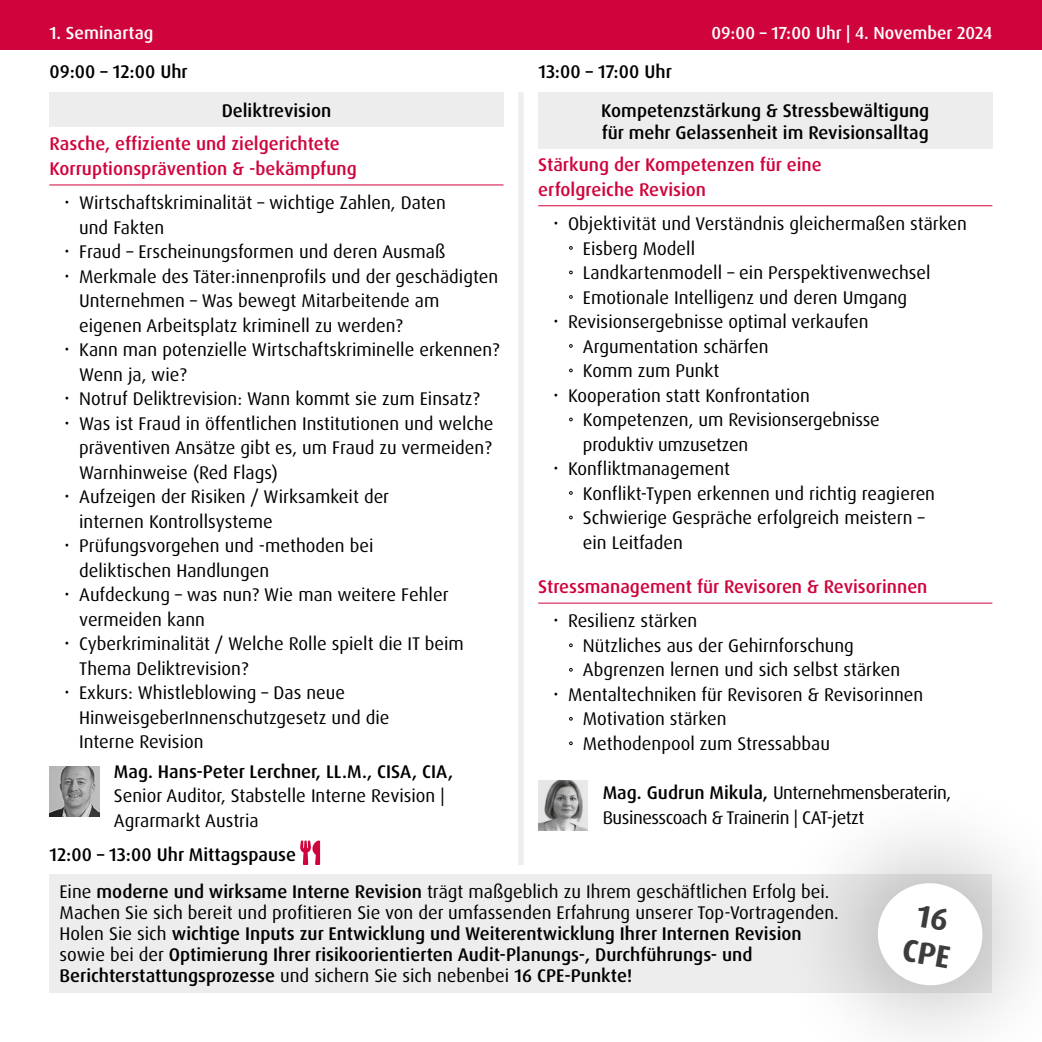
<style>
.page{position:relative;width:1042px;height:1042px;background:#fff}
.page>*{position:absolute;margin:0;border:0;box-sizing:border-box;transform-origin:0 0}
.t1{font:700 31.5px/36.2px "Dax Pro";color:#3c3c3b}
.t2{font:18.38px/24.5px "Dax Pro";color:#000}
.t3{font:500 18.38px/21px "Dax Pro";color:#000}
.t4{font:500 18.38px/24.5px "Dax Pro";color:#d0043c}
.t5{font:18.38px/24.5px "Dax Pro";letter-spacing:-.025em;color:#000}
.t6{font:500 17.5px "Dax Pro";color:#fff}
.s1{font-weight:500}
.s2{font-weight:400}
</style>
<div class="page">
<hr style="left:49px;top:185px;width:454px;height:1px;background:#d0043c">
<hr style="left:538px;top:205px;width:454px;height:1px;background:#d0043c">
<hr style="left:538px;top:603px;width:454px;height:1px;background:#d0043c">
<img style="left:49px;top:767px;width:50px;height:49px">
<img style="left:538px;top:781px;width:50px;height:49px">
<div style="left:50px;top:874px;width:942px;height:118px;background:#ededed"></div>
<div style="left:0;top:0;width:1042px;height:50px;background:#d0043c"></div>
<svg style="left:300px;top:840px;width:20px;height:25px"></svg>
<div style="left:773px;top:778px;width:269px;height:264px;background:#000;opacity:.5"></div>
<svg style="left:873px;top:879px;width:113px;height:110px;background:#efefef"></svg>
<div style="left:518px;top:92px;width:5px;height:773px;background:#ededed"></div>
<div style="left:49px;top:92px;width:454px;height:34px;background:#ededed"></div>
<div style="left:538px;top:92px;width:454px;height:57px;background:#ededed"></div>
<p class="t6" style="left:50px;top:21px;width:105px">1. Seminartag</p>
<p class="t6" style="left:711px;top:21px;width:282px">09:00 – 17:00 Uhr | 4. November 2024</p>
<p class="t3" style="left:50px;top:61px;width:140px">09:00 – 12:00 Uhr</p>
<p class="t3" style="left:538px;top:61px;width:135px">13:00 – 17:00 Uhr</p>
<p class="t3" style="left:222px;top:100px;width:111px">Deliktrevision</p>
<p class="t3" style="left:601px;top:99px;width:330px;line-height:22.1px">Kompetenzstärkung &amp; Stressbewältigung für mehr Gelassenheit im Revisionsalltag</p>
<p class="t4" style="left:49px;top:132px;width:309px">Rasche, effiziente und zielgerichtete<br>Korruptionsprävention &amp; -bekämpfung</p>
<p class="t2" style="left:79px;top:191px;width:422px">Wirtschaftskriminalität – wichtige Zahlen, Daten<br>und Fakten<br>Fraud – Erscheinungsformen und deren Ausmaß Merkmale des Täter:innenprofils und der geschädigten Unternehmen – Was bewegt Mitarbeitende am eigenen Arbeitsplatz kriminell zu werden?<br>Kann man potenzielle Wirtschaftskriminelle erkennen?<br>Wenn ja, wie?<br>Notruf Deliktrevision: Wann kommt sie zum Einsatz?<br>Was ist Fraud in öffentlichen Institutionen und welche präventiven Ansätze gibt es, um Fraud zu vermeiden?<br>Warnhinweise (Red Flags)<br>Aufzeigen der Risiken / Wirksamkeit der<br>internen Kontrollsysteme<br>Prüfungsvorgehen und -methoden bei<br>deliktischen Handlungen<br>Aufdeckung – was nun? Wie man weitere Fehler vermeiden kann<br>Cyberkriminalität / Welche Rolle spielt die IT beim Thema Deliktrevision?<br>Exkurs: Whistleblowing – Das neue HinweisgeberInnenschutzgesetz und die<br>Interne Revision</p>
<p class="t3" style="left:114px;top:761px;width:341px">Mag. Hans-Peter Lerchner, LL.M., CISA, CIA,</p>
<p class="t2" style="left:114px;top:783px;width:332px">Senior Auditor, Stabstelle Interne Revision |<br>Agrarmarkt Austria</p>
<p class="t3" style="left:49px;top:844px;width:248px">12:00 – 13:00 Uhr Mittagspause</p>
<p class="t4" style="left:538px;top:153px;width:285px">Stärkung der Kompetenzen für eine erfolgreiche Revision</p>
<p class="t2" style="left:568px;top:211px;width:400px">Objektivität und Verständnis gleichermaßen stärken</p>
<p class="t2" style="left:583px;top:236px;width:114px">Eisberg Modell</p>
<p class="t2" style="left:583px;top:260px;width:349px">Landkartenmodell – ein Perspektivenwechsel</p>
<p class="t2" style="left:583px;top:285px;width:326px">Emotionale Intelligenz und deren Umgang</p>
<p class="t2" style="left:568px;top:309px;width:302px">Revisionsergebnisse optimal verkaufen</p>
<p class="t2" style="left:583px;top:334px;width:187px">Argumentation schärfen</p>
<p class="t2" style="left:583px;top:358px;width:138px">Komm zum Punkt</p>
<p class="t2" style="left:568px;top:383px;width:243px">Kooperation statt Konfrontation</p>
<p class="t2" style="left:583px;top:407px;width:298px">Kompetenzen, um Revisionsergebnisse</p>
<p class="t2" style="left:583px;top:432px;width:167px">produktiv umzusetzen</p>
<p class="t2" style="left:568px;top:456px;width:163px">Konfliktmanagement</p>
<p class="t2" style="left:583px;top:481px;width:354px">Konflikt-Typen erkennen und richtig reagieren</p>
<p class="t2" style="left:583px;top:505px;width:343px">Schwierige Gespräche erfolgreich meistern –</p>
<p class="t2" style="left:583px;top:530px;width:101px">ein Leitfaden</p>
<p class="t4" style="left:538px;top:574px;width:391px">Stressmanagement für Revisoren &amp; Revisorinnen</p>
<p class="t2" style="left:568px;top:609px;width:131px">Resilienz stärken</p>
<p class="t2" style="left:583px;top:633px;width:273px">Nützliches aus der Gehirnforschung</p>
<p class="t2" style="left:583px;top:658px;width:319px">Abgrenzen lernen und sich selbst stärken</p>
<p class="t2" style="left:568px;top:682px;width:357px">Mentaltechniken für Revisoren &amp; Revisorinnen</p>
<p class="t2" style="left:583px;top:707px;width:145px">Motivation stärken</p>
<p class="t2" style="left:583px;top:731px;width:249px">Methodenpool zum Stressabbau</p>
<p class="t5" style="left:603px;top:781px;width:350px"><span class="s1">Mag. Gudrun Mikula,</span> Unternehmensberaterin,<br>Businesscoach &amp; Trainerin | CAT-jetzt</p>
<p class="t3" style="left:60px;top:881px;width:781px"><span class="s2">Eine</span> moderne und wirksame Interne Revision <span class="s2">trägt maßgeblich zu Ihrem geschäftlichen Erfolg bei.<br>Machen Sie sich bereit und profitieren Sie von der umfassenden Erfahrung unserer Top-Vortragenden.<br>Holen Sie sich</span> wichtige Inputs zur Entwicklung und Weiterentwicklung Ihrer Internen Revision <span class="s2">sowie bei der</span> Optimierung Ihrer risikoorientierten Audit-Planungs-, Durchführungs- und Berichterstattungsprozesse <span class="s2">und sichern Sie sich nebenbei</span> 16 CPE-Punkte!</p>
<h1 class="t1" style="left:912px;top:896px;width:50px;rotate:10deg">16<br>CPE</h1>
</div>
